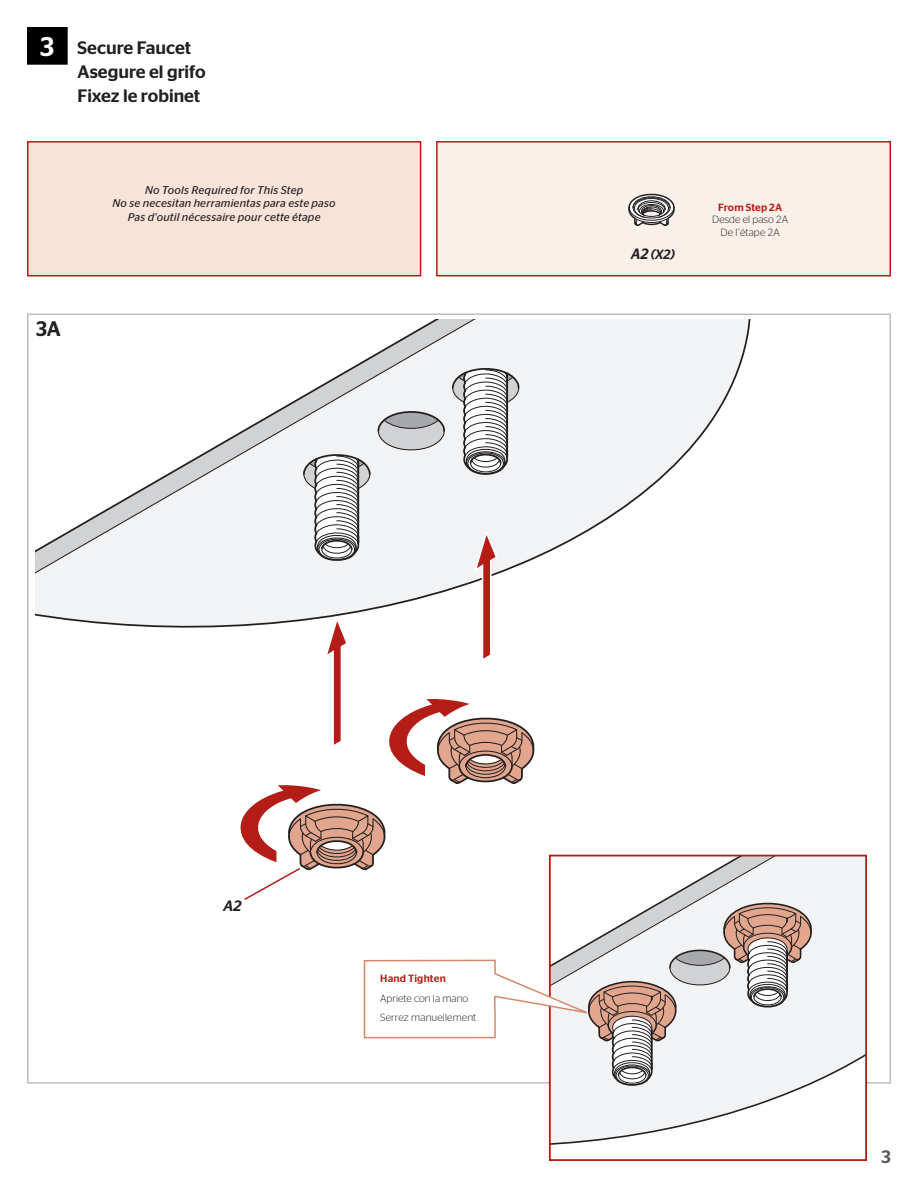
<style>
.page{position:relative;width:918px;height:1188px;background:#fff}
.page>*{position:absolute;margin:0;border:0;box-sizing:border-box;transform-origin:0 0}
.t1{font:500 27px "Stag Sans";color:#fff}
.t2{font:500 21px "Stag Sans";color:#231f20}
.t3{font:500 18px "Stag Sans";letter-spacing:-.005em;color:#231f20}
.t4{font:500 18px "Stag Sans";color:#57585a}
.t5{font:italic 500 15px "Stag Sans";color:#231f20}
.t6{font:italic 500 13.5px "Stag Sans";color:#231f20;scale:.95 1}
.t7{font:italic 11.25px "Stag Sans";letter-spacing:.015em;color:#231f20}
.Text{font:300 10.5px "Stag Sans";letter-spacing:.005em;color:#231f20}
.Text-2{font:500 10.5px "Stag Sans";letter-spacing:.015em;color:#b41d15}
.s1{font-size:15px}
</style>
<div class="page">
<div style="left:27px;top:141px;width:394px;height:136px;background:#f7e3d8;border:2px solid #b41d15"></div>
<div style="left:436px;top:141px;width:455px;height:136px;background:#faf0ea;border:2px solid #b41d15"></div>
<svg style="left:36px;top:320px;width:715px;height:308px"></svg>
<div style="left:27px;top:27px;width:41px;height:38px;background:#000;border:1px solid #000"></div>
<svg style="left:628px;top:193px;width:47px;height:33px"></svg>
<svg style="left:552px;top:858px;width:312px;height:287px"></svg>
<div style="left:549px;top:855px;width:318px;height:306px;border:2px solid #b41d15"></div>
<svg style="left:224px;top:364px;width:589px;height:724px"></svg>
<div style="left:219px;top:892px;width:27px;height:28px;background:#fff;border-radius:50%"></div>
<p class="t1" style="left:40px;top:31px;width:16px">3</p>
<p class="t3" style="left:78px;top:37px;width:115px">Secure Faucet</p>
<p class="t3" style="left:78px;top:61px;width:130px">Asegure el grifo</p>
<p class="t3" style="left:78px;top:85px;width:124px">Fixez le robinet</p>
<p class="t7" style="left:145px;top:184px;width:160px">No Tools Required for This Step</p>
<p class="t7" style="left:113px;top:197px;width:225px">No se necesitan herramientas para este paso</p>
<p class="t7" style="left:128px;top:211px;width:194px">Pas d'outil nécessaire pour cette étape</p>
<p class="t2" style="left:36px;top:317px;width:26px">3A</p>
<p class="t6" style="left:631px;top:246px;width:47px"><span class="s1">A2</span> (X2)</p>
<p class="Text-2" style="left:718px;top:201px;width:65px">From Step 2A</p>
<p class="Text" style="left:712px;top:214px;width:77px">Desde el paso 2A</p>
<p class="Text" style="left:721px;top:226px;width:61px">De l’étape 2A</p>
<p class="t5" style="left:223px;top:898px;width:20px">A2</p>
<p class="Text-2" style="left:380px;top:973px;width:67px">Hand Tighten</p>
<p class="Text" style="left:380px;top:992px;width:90px">Apriete con la mano</p>
<p class="Text" style="left:380px;top:1012px;width:98px">Serrez manuellement</p>
<h3 class="t4" style="left:882px;top:1146px;width:11px">3</h3>
</div>
